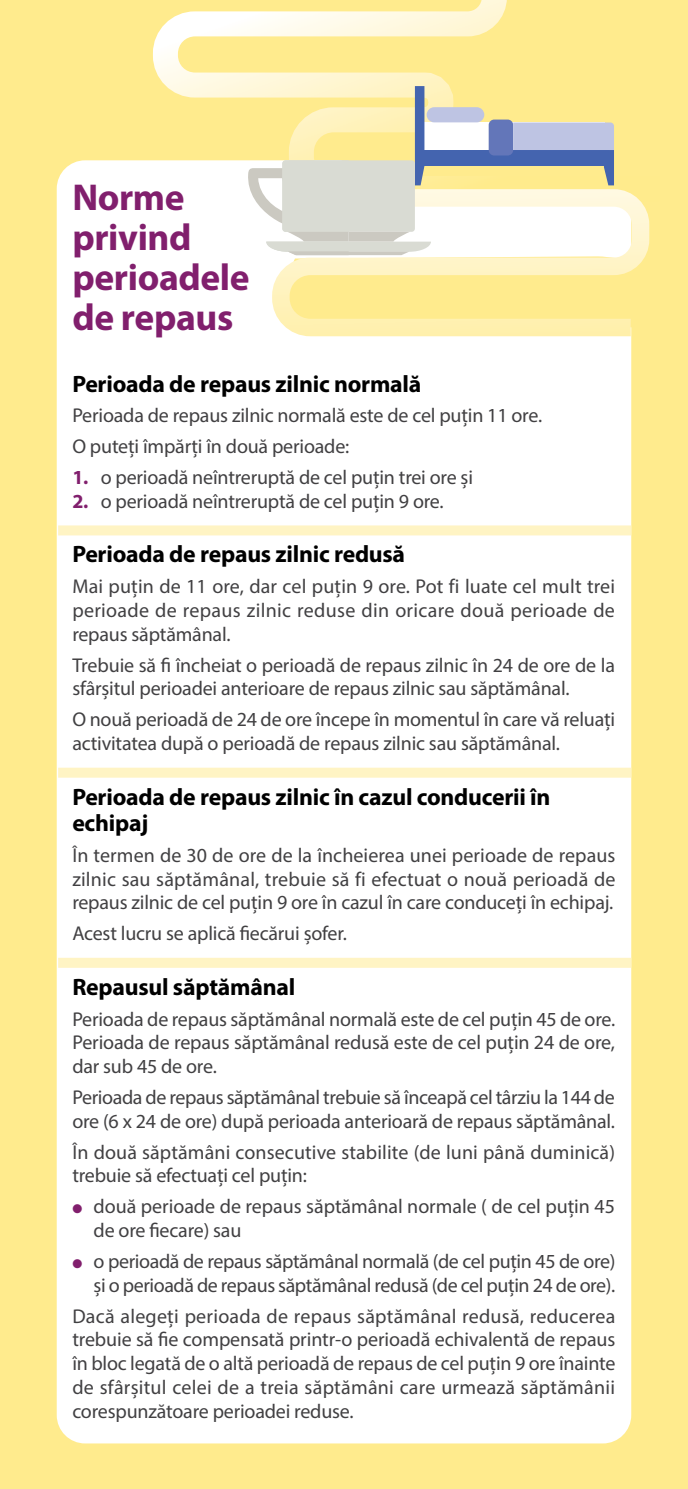
<style>
.page{position:relative;width:688px;height:1489px;background:#fff}
.page>*{position:absolute;margin:0;border:0;box-sizing:border-box;transform-origin:0 0}
.H1-TITLES_chapter{font:700 37.5px/40px "Myriad Pro";letter-spacing:-.01em;color:#811f6d}
.H2_Subtitles_with_li{font:700 23.75px/26.2px "Myriad Pro";letter-spacing:-.01em;color:#000}
.H2-Subtitles_without{font:700 23.75px "Myriad Pro";letter-spacing:-.01em;color:#000}
.TEXT{font:20px/23.8px "Myriad Pro";letter-spacing:-.01em;color:#414042}
.s1{font-weight:700;color:#811f6d}
.s2{color:#811f6d}
</style>
<div class="page">
<div style="left:0;top:0;width:687px;height:1488px;background:#ffeb8d"></div>
<div style="left:57px;top:160px;width:574px;height:1283px;background:#fff;border-radius:28px"></div>
<svg style="left:140px;top:0;width:367px;height:161px"></svg>
<svg style="left:285px;top:327px;width:347px;height:18px"></svg>
<svg style="left:245px;top:86px;width:405px;height:241px"></svg>
<div style="left:58px;top:525px;width:573px;height:10px;background:#fff4c4"></div>
<div style="left:58px;top:767px;width:573px;height:10px;background:#fff4c4"></div>
<div style="left:58px;top:957px;width:573px;height:10px;background:#fff4c4"></div>
<h1 class="H1-TITLES_chapter" style="left:72px;top:176px;width:179px">Norme privind perioadele de repaus</h1>
<h2 class="H2-Subtitles_without" style="left:72px;top:368px;width:350px">Perioada de repaus zilnic normală</h2>
<p class="TEXT" style="left:72px;top:403px;width:471px">Perioada de repaus zilnic normală este de cel puțin 11 ore.</p>
<p class="TEXT" style="left:72px;top:434px;width:278px">O puteți împărți în două perioade:</p>
<p class="TEXT" style="left:72px;top:465px;width:402px"><span class="s1">1.</span> o perioadă neîntreruptă de cel puțin trei ore și</p>
<p class="TEXT" style="left:72px;top:489px;width:373px"><span class="s1">2.</span> o perioadă neîntreruptă de cel puțin 9 ore.</p>
<h2 class="H2_Subtitles_with_li" style="left:72px;top:540px;width:334px">Perioada de repaus zilnic redusă</h2>
<p class="TEXT" style="left:72px;top:574px;width:544px;text-align:justify">Mai puțin de 11 ore, dar cel puțin 9 ore. Pot fi luate cel mult trei perioade de repaus zilnic reduse din oricare două perioade de repaus săptămânal.</p>
<p class="TEXT" style="left:72px;top:652px;width:544px">Trebuie să fi încheiat o perioadă de repaus zilnic în 24 de ore de la sfârșitul perioadei anterioare de repaus zilnic sau săptămânal.</p>
<p class="TEXT" style="left:72px;top:707px;width:544px">O nouă perioadă de 24 de ore începe în momentul în care vă reluați activitatea după o perioadă de repaus zilnic sau săptămânal.</p>
<h2 class="H2_Subtitles_with_li" style="left:72px;top:782px;width:479px">Perioada de repaus zilnic în cazul conducerii în echipaj</h2>
<p class="TEXT" style="left:72px;top:842px;width:544px;text-align:justify">În termen de 30 de ore de la încheierea unei perioade de repaus zilnic sau săptămânal, trebuie să fi efectuat o nouă perioadă de repaus zilnic de cel puțin 9 ore în cazul în care conduceți în echipaj.</p>
<p class="TEXT" style="left:72px;top:921px;width:276px">Acest lucru se aplică fiecărui șofer.</p>
<h2 class="H2_Subtitles_with_li" style="left:72px;top:972px;width:224px">Repausul săptămânal</h2>
<p class="TEXT" style="left:72px;top:1006px;width:544px;text-align:justify">Perioada de repaus săptămânal normală este de cel puțin 45 de ore.<br>Perioada de repaus săptămânal redusă este de cel puțin 24 de ore, dar sub 45 de ore.</p>
<p class="TEXT" style="left:72px;top:1085px;width:544px">Perioada de repaus săptămânal trebuie să înceapă cel târziu la 144 de ore (6 x 24 de ore) după perioada anterioară de repaus săptămânal.</p>
<p class="TEXT" style="left:72px;top:1139px;width:544px">În două săptămâni consecutive stabilite (de luni până duminică) trebuie să efectuați cel puțin:</p>
<p class="TEXT" style="left:94px;top:1194px;width:522px;text-indent:-21px"><span class="s2">●</span> două perioade de repaus săptămânal normale ( de cel puțin 45 de ore fiecare) sau</p>
<p class="TEXT" style="left:72px;top:1248px;width:544px;text-align:right"><span class="s2">●</span> o perioadă de repaus săptămânal normală (de cel puțin 45 de ore) și o perioadă de repaus săptămânal redusă (de cel puțin 24 de ore).</p>
<p class="TEXT" style="left:72px;top:1303px;width:544px;text-align:justify">Dacă alegeți perioada de repaus săptămânal redusă, reducerea trebuie să fie compensată printr-o perioadă echivalentă de repaus în bloc legată de o altă perioadă de repaus de cel puțin 9 ore înainte de sfârșitul celei de a treia săptămâni care urmează săptămânii corespunzătoare perioadei reduse.</p>
</div>
